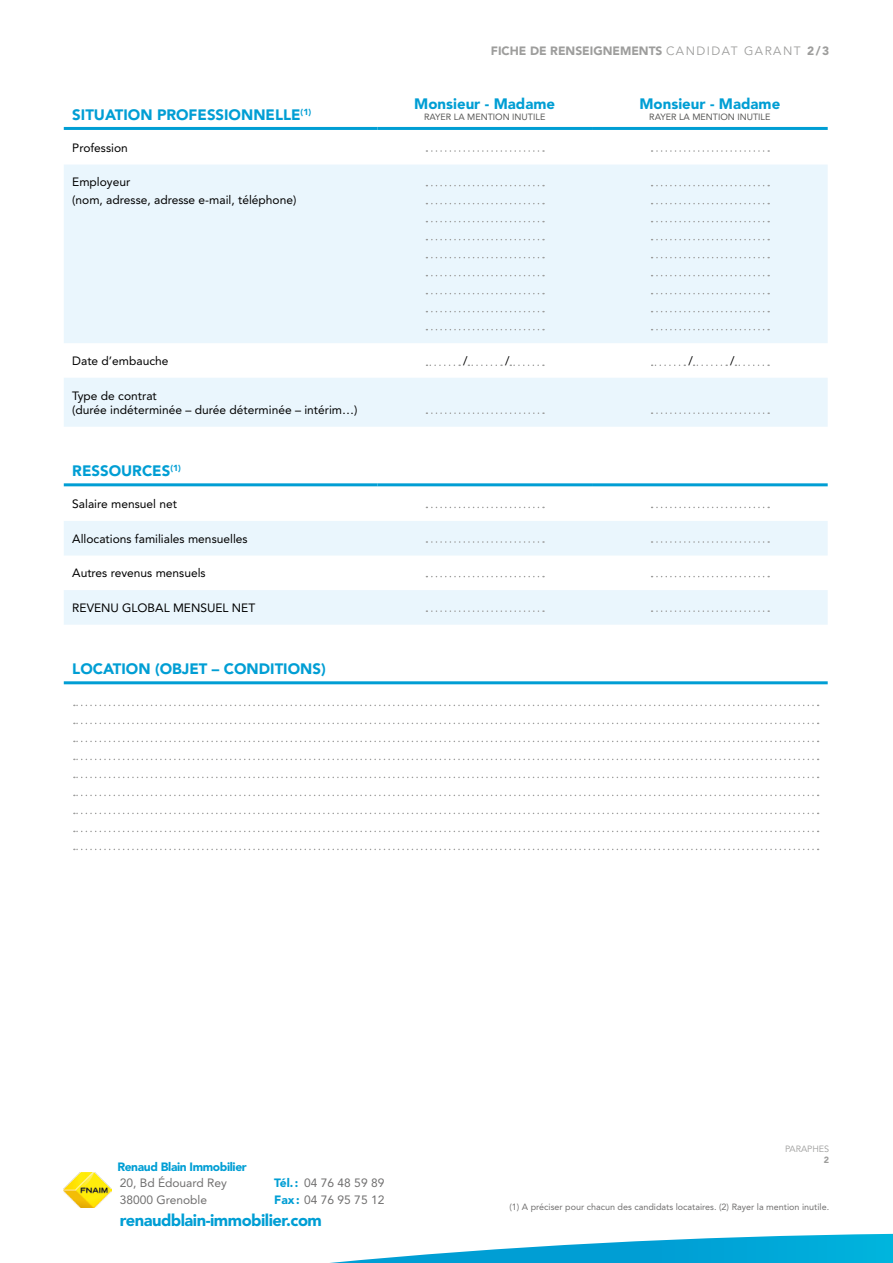
<style>
.page{position:relative;width:893px;height:1263px;background:#fff}
.page>*{position:absolute;margin:0;border:0;box-sizing:border-box;transform-origin:0 0}
.t1{font:900 16.5px "Avenir LT Std";letter-spacing:-.03em;color:#009ed4}
.t2{font:900 15px "Avenir LT Std";color:#009ed4}
.t3{font:12px/18px "Avenir LT Std";color:#000}
.t4{font:12px/16.5px "Avenir LT Std";color:#706f6f}
.t5{font:900 12px "Avenir LT Std";color:#9d9d9c}
.t6{font:900 12px "Avenir LT Std";letter-spacing:-.03em;color:#009ed4}
.t7{font:9px "Avenir LT Std";color:#706f6f}
.t8{font:9px "Avenir LT Std";color:#575756}
.t9{font:9px "Avenir LT Std";color:#9d9d9c}
.t10{font:900 9px "Avenir LT Std";color:#9d9d9c}
.s1{font-weight:400}
.s2{font-weight:900;color:#009ed4}
</style>
<div class="page">
<svg style="left:330px;top:1234px;width:563px;height:29px"></svg>
<img style="left:64px;top:1172px;width:47px;height:35px">
<svg style="left:64px;top:165px;width:764px;height:262px;background:#ecf7fd"></svg>
<hr style="left:64px;top:127px;width:313px;height:3px;background:#009ed4">
<hr style="left:377px;top:127px;width:215px;height:3px;background:#009ed4">
<hr style="left:592px;top:127px;width:236px;height:3px;background:#009ed4">
<svg style="left:426px;top:150px;width:118px;height:2px"></svg>
<svg style="left:652px;top:150px;width:117px;height:2px"></svg>
<svg style="left:426px;top:185px;width:118px;height:1px"></svg>
<svg style="left:426px;top:203px;width:118px;height:1px"></svg>
<svg style="left:426px;top:221px;width:118px;height:1px"></svg>
<svg style="left:426px;top:239px;width:118px;height:1px"></svg>
<svg style="left:426px;top:257px;width:118px;height:1px"></svg>
<svg style="left:426px;top:275px;width:118px;height:1px"></svg>
<svg style="left:426px;top:293px;width:118px;height:1px"></svg>
<svg style="left:426px;top:311px;width:118px;height:1px"></svg>
<svg style="left:426px;top:329px;width:118px;height:1px"></svg>
<svg style="left:652px;top:185px;width:117px;height:1px"></svg>
<svg style="left:652px;top:203px;width:117px;height:1px"></svg>
<svg style="left:652px;top:221px;width:117px;height:1px"></svg>
<svg style="left:652px;top:239px;width:117px;height:1px"></svg>
<svg style="left:652px;top:257px;width:117px;height:1px"></svg>
<svg style="left:652px;top:275px;width:117px;height:1px"></svg>
<svg style="left:652px;top:293px;width:117px;height:1px"></svg>
<svg style="left:652px;top:311px;width:117px;height:1px"></svg>
<svg style="left:652px;top:329px;width:117px;height:1px"></svg>
<svg style="left:426px;top:364px;width:34px;height:2px"></svg>
<svg style="left:468px;top:364px;width:34px;height:2px"></svg>
<svg style="left:510px;top:364px;width:34px;height:2px"></svg>
<svg style="left:652px;top:364px;width:33px;height:2px"></svg>
<svg style="left:693px;top:364px;width:34px;height:2px"></svg>
<svg style="left:735px;top:364px;width:34px;height:2px"></svg>
<svg style="left:426px;top:412px;width:118px;height:2px"></svg>
<svg style="left:652px;top:412px;width:117px;height:2px"></svg>
<svg style="left:64px;top:521px;width:764px;height:104px;fill:#eaf6fd"></svg>
<hr style="left:64px;top:483px;width:313px;height:3px;background:#009ed4">
<hr style="left:377px;top:483px;width:215px;height:3px;background:#009ed4">
<hr style="left:592px;top:483px;width:236px;height:3px;background:#009ed4">
<svg style="left:426px;top:507px;width:118px;height:1px"></svg>
<svg style="left:652px;top:507px;width:117px;height:1px"></svg>
<svg style="left:426px;top:541px;width:118px;height:2px"></svg>
<svg style="left:652px;top:541px;width:117px;height:2px"></svg>
<svg style="left:426px;top:576px;width:118px;height:1px"></svg>
<svg style="left:652px;top:576px;width:117px;height:1px"></svg>
<svg style="left:426px;top:610px;width:118px;height:2px"></svg>
<svg style="left:652px;top:610px;width:117px;height:2px"></svg>
<hr style="left:64px;top:681px;width:764px;height:3px;background:#009ed4">
<svg style="left:74px;top:705px;width:745px;height:1px"></svg>
<svg style="left:74px;top:723px;width:745px;height:1px"></svg>
<svg style="left:74px;top:741px;width:745px;height:1px"></svg>
<svg style="left:74px;top:759px;width:745px;height:1px"></svg>
<svg style="left:74px;top:777px;width:745px;height:1px"></svg>
<svg style="left:74px;top:795px;width:745px;height:1px"></svg>
<svg style="left:74px;top:813px;width:745px;height:1px"></svg>
<svg style="left:74px;top:831px;width:745px;height:1px"></svg>
<svg style="left:74px;top:849px;width:745px;height:1px"></svg>
<p class="t2" style="left:72px;top:106px;width:240px">SITUATION PROFESSIONNELLE<sup>(1)</sup></p>
<p class="t3" style="left:72px;top:139px;width:57px">Profession</p>
<p class="t3" style="left:72px;top:173px;width:226px">Employeur<br>(nom, adresse, adresse e-mail, téléphone)</p>
<p class="t5" style="left:491px;top:43px;width:340px">FICHE DE RENSEIGNEMENTS <span class="s1">CANDIDAT GARANT</span> 2/3</p>
<p class="t2" style="left:414px;top:95px;width:142px">Monsieur - Madame</p>
<p class="t8" style="left:424px;top:112px;width:123px">RAYER LA MENTION INUTILE</p>
<p class="t2" style="left:639px;top:95px;width:142px">Monsieur - Madame</p>
<p class="t8" style="left:649px;top:112px;width:123px">RAYER LA MENTION INUTILE</p>
<p class="t3" style="left:72px;top:352px;width:98px">Date d’embauche</p>
<p class="t3" style="left:463px;top:352px;width:6px">/</p>
<p class="t3" style="left:505px;top:352px;width:6px">/</p>
<p class="t3" style="left:688px;top:352px;width:6px">/</p>
<p class="t3" style="left:730px;top:352px;width:6px">/</p>
<p class="t3" style="left:72px;top:388px;width:287px;line-height:14.4px">Type de contrat<br>(durée indéterminée – durée déterminée – intérim…)</p>
<p class="t2" style="left:72px;top:462px;width:110px">RESSOURCES<sup>(1)</sup></p>
<p class="t3" style="left:72px;top:495px;width:106px">Salaire mensuel net</p>
<p class="t3" style="left:72px;top:530px;width:177px">Allocations familiales mensuelles</p>
<p class="t3" style="left:72px;top:564px;width:135px">Autres revenus mensuels</p>
<p class="t3" style="left:72px;top:599px;width:184px">REVENU GLOBAL MENSUEL NET</p>
<p class="t2" style="left:72px;top:660px;width:255px">LOCATION (OBJET – CONDITIONS)</p>
<p class="t6" style="left:117px;top:1159px;width:131px">Renaud Blain Immobilier</p>
<p class="t4" style="left:120px;top:1175px;width:109px">20, Bd Édouard Rey<br>38000 Grenoble</p>
<p class="t4" style="left:274px;top:1175px;width:112px"><span class="s2">Tél.:</span> 04 76 48 59 89<br><span class="s2">Fax:</span> 04 76 95 75 12</p>
<h1 class="t1" style="left:120px;top:1210px;width:204px">renaudblain-immobilier.com</h1>
<p class="t9" style="left:785px;top:1144px;width:46px">PARAPHES</p>
<p class="t10" style="left:824px;top:1154px;width:7px">2</p>
<p class="t7" style="left:509px;top:1202px;width:321px">(1) A préciser pour chacun des candidats locataires. (2) Rayer la mention inutile.</p>
</div>
